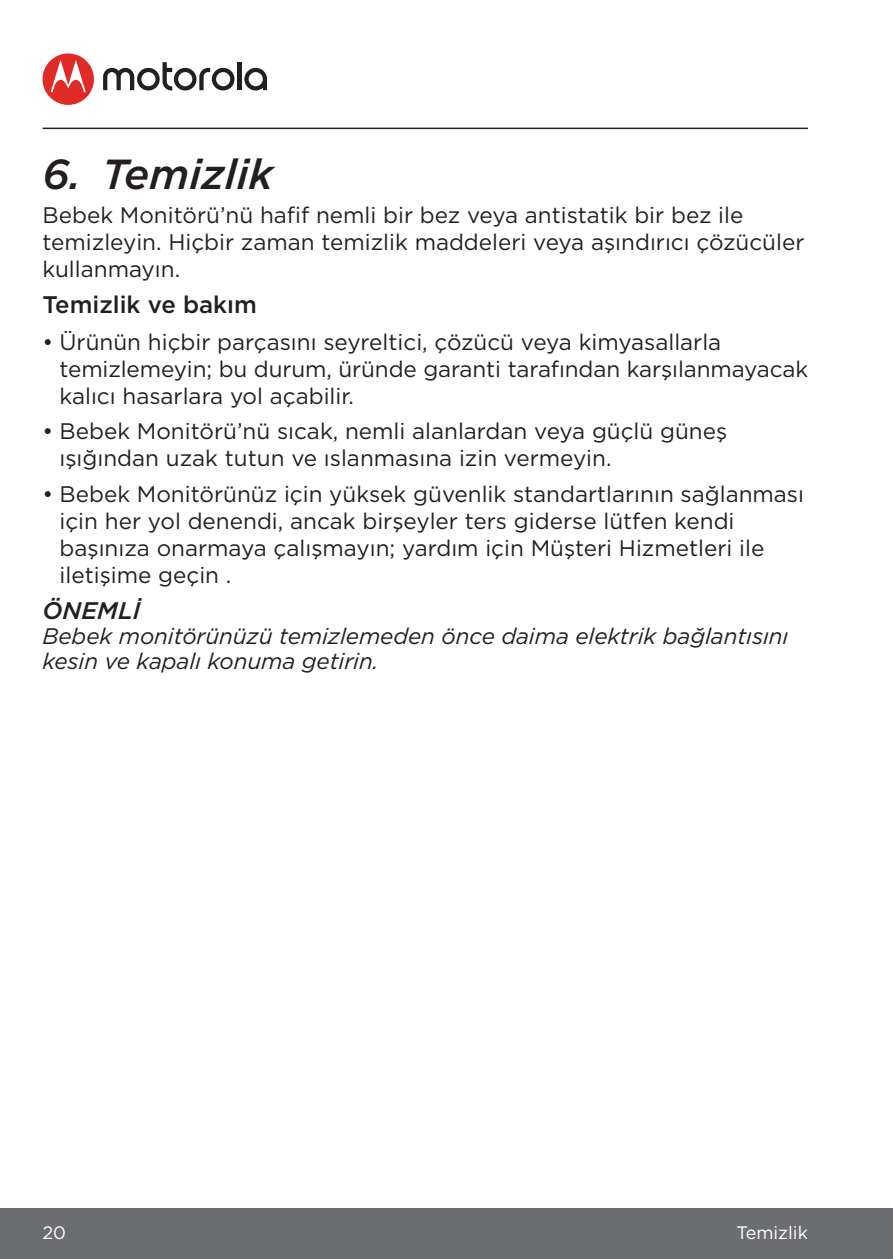
<style>
.page{position:relative;width:893px;height:1259px;background:#fff}
.page>*{position:absolute;margin:0;border:0;box-sizing:border-box;transform-origin:0 0}
.t1{font:italic 500 42px "Gotham";color:#231f20}
.t2{font:500 24px "Gotham";color:#231f20}
.t3{font:italic 500 24px "Gotham";color:#231f20}
.t4{font:22.5px/27px "Gotham";color:#231f20}
.t5{font:italic 22.5px/25.5px "Gotham";letter-spacing:-.005em;color:#231f20}
.t6{font:18px "Gotham";color:#fff}
</style>
<div class="page">
<div style="left:0;top:1208px;width:893px;height:51px;background:#6c6d70"></div>
<hr style="left:43px;top:128px;width:765px;height:1px;background:#231f20">
<div style="left:43px;top:53px;width:51px;height:52px;background:#e02a26;border-radius:50%"></div>
<svg style="left:51px;top:60px;width:35px;height:32px"></svg>
<svg style="left:244px;top:68px;width:23px;height:22px"></svg>
<div style="left:237px;top:62px;width:5px;height:28px;background:#221f1f"></div>
<svg style="left:103px;top:62px;width:131px;height:28px"></svg>
<h1 class="t1" style="left:43px;top:146px;width:232px">6. Temizlik</h1>
<p class="t4" style="left:43px;top:201px;width:763px">Bebek Monitörü’nü hafif nemli bir bez veya antistatik bir bez ile temizleyin. Hiçbir zaman temizlik maddeleri veya aşındırıcı çözücüler kullanmayın.</p>
<p class="t2" style="left:43px;top:289px;width:216px">Temizlik ve bakım</p>
<p class="t4" style="left:60px;top:327px;width:750px;text-indent:-17px">• Ürünün hiçbir parçasını seyreltici, çözücü veya kimyasallarla temizlemeyin; bu durum, üründe garanti tarafından karşılanmayacak kalıcı hasarlara yol açabilir.</p>
<p class="t4" style="left:60px;top:417px;width:669px;text-indent:-17px">• Bebek Monitörü’nü sıcak, nemli alanlardan veya güçlü güneş ışığından uzak tutun ve ıslanmasına izin vermeyin.</p>
<p class="t4" style="left:60px;top:479px;width:746px;text-indent:-17px">• Bebek Monitörünüz için yüksek güvenlik standartlarının sağlanması için her yol denendi, ancak birşeyler ters giderse lütfen kendi başınıza onarmaya çalışmayın; yardım için Müşteri Hizmetleri ile iletişime geçin .</p>
<p class="t3" style="left:43px;top:595px;width:99px">ÖNEMLİ</p>
<p class="t5" style="left:43px;top:622px;width:747px">Bebek monitörünüzü temizlemeden önce daima elektrik bağlantısını kesin ve kapalı konuma getirin.</p>
<p class="t6" style="left:43px;top:1221px;width:25px">20</p>
<p class="t6" style="left:736px;top:1221px;width:73px">Temizlik</p>
</div>
